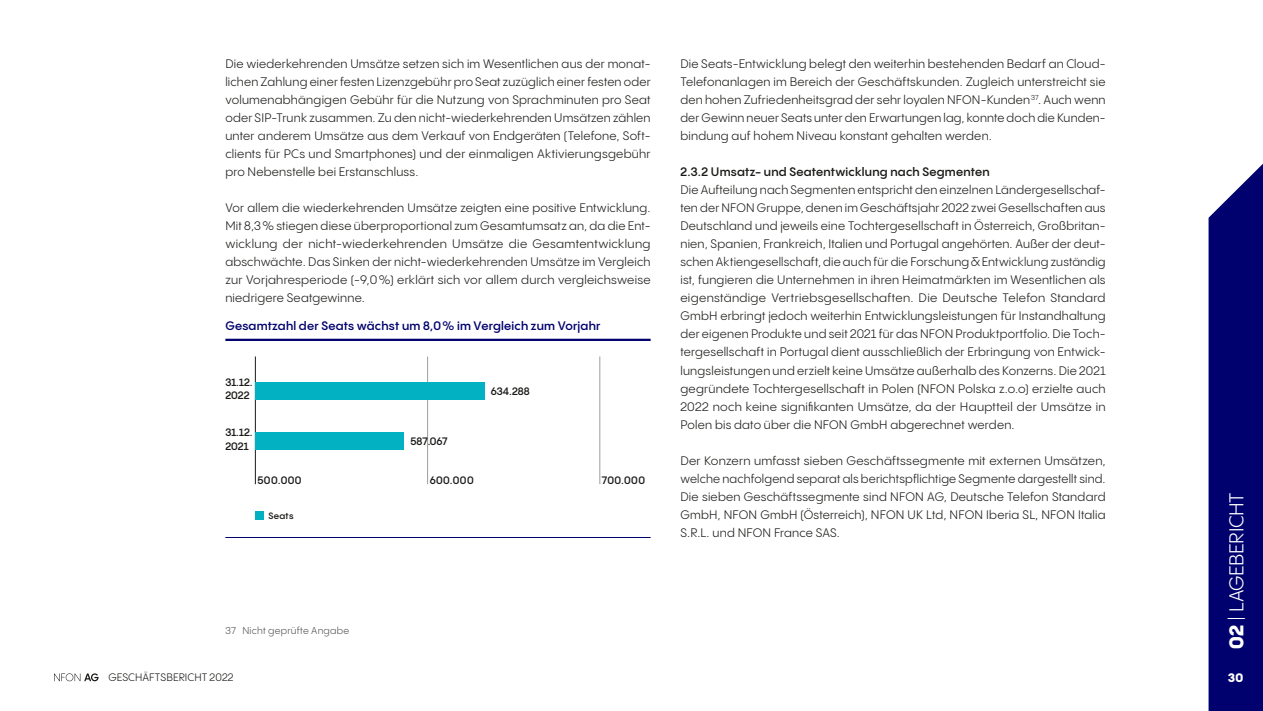
<style>
.page{position:relative;width:1263px;height:711px;background:#fff}
.page>*{position:absolute;margin:0;border:0;box-sizing:border-box;transform-origin:0 0}
.t1{font:19.5px "PP Pangram Sans";letter-spacing:-.015em;color:#fff}
.t2{font:12px/18px "PP Pangram Sans";letter-spacing:.015em;color:#1a1a18;text-align:justify}
.t3{font:600 12px "PP Pangram Sans";letter-spacing:.02em;color:#00006e}
.t4{font:600 12px "PP Pangram Sans";letter-spacing:.02em;color:#1a1a18}
.t5{font:800 12px "PP Pangram Sans";color:#fff}
.t6{font:600 10.5px/13.5px "PP Pangram Sans";color:#1a1a18}
.t7{font:10.5px "PP Pangram Sans";letter-spacing:.005em;color:#1a1a18}
.t8{font:9.75px "PP Pangram Sans";letter-spacing:.025em;color:#565656}
.t9{font:600 9px "PP Pangram Sans";letter-spacing:.025em;color:#1a1a18}
.s1{font-weight:800}
</style>
<div class="page">
<div style="left:1208px;top:163px;width:55px;height:547px;background:#00006e"></div>
<hr style="left:225px;top:338px;width:426px;height:3px;background:#00006e">
<hr style="left:255px;top:356px;width:1px;height:128px;background:#1a1a18">
<hr style="left:427px;top:356px;width:1px;height:128px;background:#9c9d9d">
<hr style="left:599px;top:356px;width:1px;height:128px;background:#9c9d9d">
<div style="left:255px;top:382px;width:230px;height:17px;background:#02b2c3"></div>
<div style="left:255px;top:432px;width:149px;height:17px;background:#02b2c3"></div>
<hr style="left:225px;top:536px;width:426px;height:1px;background:#00006e">
<div style="left:255px;top:510px;width:9px;height:9px;background:#00b1c2"></div>
<svg style="left:54px;top:673px;width:45px;height:7px"></svg>
<p class="t2" style="left:225px;top:55px;width:427px">Die wiederkehrenden Umsätze setzen sich im Wesentlichen aus der monat&shy;lichen Zahlung einer festen Lizenzgebühr pro Seat zuzüglich einer festen oder volumenabhängigen Gebühr für die Nutzung von Sprachminuten pro Seat oder SIP-Trunk zusammen. Zu den nicht-wiederkehrenden Umsätzen zählen unter anderem Umsätze aus dem Verkauf von Endgeräten (Telefone, Soft&shy;clients für PCs und Smartphones) und der einmaligen Aktivierungsgebühr pro Nebenstelle bei Erstanschluss.</p>
<p class="t2" style="left:225px;top:199px;width:427px">Vor allem die wiederkehrenden Umsätze zeigten eine positive Entwicklung.<br>Mit 8,3% stiegen diese überproportional zum Gesamtumsatz an, da die Ent&shy;wicklung der nicht-wiederkehrenden Umsätze die Gesamtentwicklung abschwächte. Das Sinken der nicht-wiederkehrenden Umsätze im Vergleich zur Vorjahresperiode (−9,0%) erklärt sich vor allem durch vergleichsweise niedrigere Seatgewinne.</p>
<p class="t3" style="left:225px;top:318px;width:377px">Gesamtzahl der Seats wächst um 8,0% im Vergleich zum Vorjahr</p>
<p class="t6" style="left:225px;top:375px;width:29px">31.12.<br>2022</p>
<p class="t6" style="left:225px;top:425px;width:29px">31.12.<br>2021</p>
<p class="t6" style="left:410px;top:434px;width:39px">587.067</p>
<p class="t6" style="left:491px;top:384px;width:40px">634.288</p>
<p class="t6" style="left:257px;top:473px;width:46px">500.000</p>
<p class="t6" style="left:430px;top:473px;width:46px">600.000</p>
<p class="t6" style="left:602px;top:473px;width:45px">700.000</p>
<p class="t9" style="left:268px;top:509px;width:27px">Seats</p>
<p class="t2" style="left:680px;top:55px;width:427px;text-align:left">Die Seats-Entwicklung belegt den weiterhin bestehenden Bedarf an Cloud-Telefonanlagen im Bereich der Geschäftskunden. Zugleich unterstreicht sie den hohen Zufriedenheitsgrad der sehr loyalen NFON-Kunden<sup>37</sup>. Auch wenn der Gewinn neuer Seats unter den Erwartungen lag, konnte doch die Kunden&shy;bindung auf hohem Niveau konstant gehalten werden.</p>
<p class="t4" style="left:680px;top:164px;width:311px">2.3.2 Umsatz- und Seatentwicklung nach Segmenten</p>
<p class="t2" style="left:680px;top:181px;width:427px">Die Aufteilung nach Segmenten entspricht den einzelnen Ländergesellschaf&shy;ten der NFON Gruppe, denen im Geschäftsjahr 2022 zwei Gesellschaften aus Deutschland und jeweils eine Tochtergesellschaft in Österreich, Großbritan&shy;nien, Spanien, Frankreich, Italien und Portugal angehörten. Außer der deut&shy;schen Aktiengesellschaft, die auch für die Forschung&amp;Entwicklung zuständig ist, fungieren die Unternehmen in ihren Heimatmärkten im Wesentlichen als eigenständige Vertriebsgesellschaften. Die Deutsche Telefon Standard GmbH erbringt jedoch weiterhin Entwicklungsleistungen für Instandhaltung der eigenen Produkte und seit 2021 für das NFON Produktportfolio. Die Toch&shy;tergesellschaft in Portugal dient ausschließlich der Erbringung von Entwick&shy;lungsleistungen und erzielt keine Umsätze außerhalb des Konzerns. Die 2021 gegründete Tochtergesellschaft in Polen (NFON Polska z.o.o) erzielte auch 2022 noch keine signifikanten Umsätze, da der Hauptteil der Umsätze in Polen bis dato über die NFON GmbH abgerechnet werden.</p>
<p class="t2" style="left:680px;top:451px;width:427px">Der Konzern umfasst sieben Geschäftssegmente mit externen Umsätzen, welche nachfolgend separat als berichtspflichtige Segmente dargestellt sind.<br>Die sieben Geschäftssegmente sind NFON AG, Deutsche Telefon Standard GmbH, NFON GmbH (Österreich), NFON UK Ltd, NFON Iberia SL, NFON Italia S.R.L. und NFON France SAS.</p>
<p class="t8" style="left:225px;top:624px;width:125px">37 Nicht geprüfte Angabe</p>
<p class="t7" style="left:108px;top:670px;width:127px">GESCHÄFTSBERICHT 2022</p>
<h1 class="t1" style="left:1224px;top:648px;width:158px;rotate:-90deg"><span class="s1">02</span> | LAGEBERICHT</h1>
<p class="t5" style="left:1228px;top:669px;width:16px">30</p>
</div>
